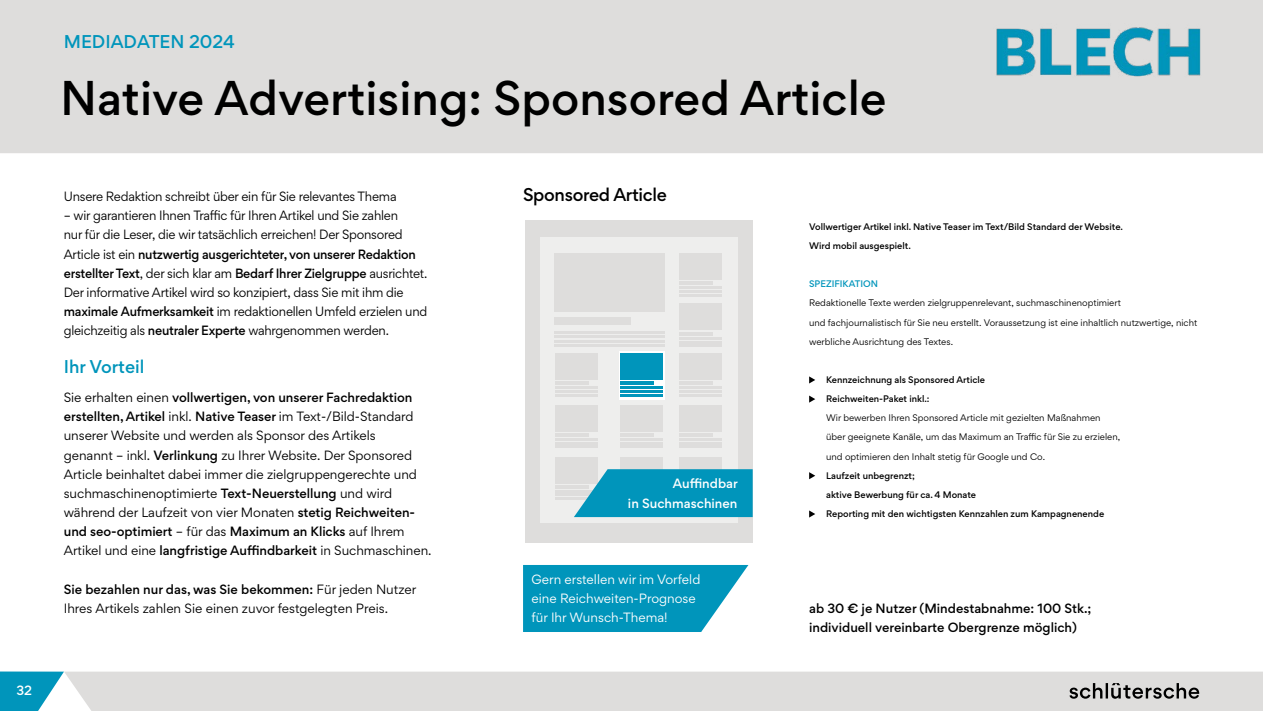
<style>
.page{position:relative;width:1263px;height:711px;background:#fff}
.page>*{position:absolute;margin:0;border:0;box-sizing:border-box;transform-origin:0 0}
.t1{font:500 43.5px "Gordita";color:#000}
.t2{font:500 16.5px "Gordita";color:#0095bb}
.t3{font:500 16.5px "Gordita";letter-spacing:-.02em;color:#000}
.t4{font:12px/19.2px "Gordita";letter-spacing:-.02em;color:#000}
.t5{font:12px/19.2px "Gordita";color:#000}
.t6{font:500 12px/19.2px "Gordita";color:#000}
.t7{font:12px/19.2px "Gordita";color:#fff}
.t8{font:500 12px/19.2px "Gordita";color:#fff;text-align:right}
.t9{font:8.55px "Gordita";color:#000}
.t10{font:500 8.55px "Gordita";color:#000}
.t11{font:500 8.55px "Gordita";color:#0095bb}
.s1{font-weight:500}
</style>
<div class="page">
<div style="left:0;top:0;width:1263px;height:153px;background:#dedddc"></div>
<div style="left:64px;top:671px;width:1199px;height:39px;background:#dedddc"></div>
<svg style="left:0;top:671px;width:64px;height:39px"></svg>
<svg style="left:1069px;top:682px;width:130px;height:16px;background:#989796"></svg>
<img style="left:992px;top:23px;width:213px;height:56px">
<svg style="left:809px;top:376px;width:6px;height:7px"></svg>
<svg style="left:809px;top:395px;width:6px;height:7px"></svg>
<svg style="left:809px;top:472px;width:6px;height:7px"></svg>
<svg style="left:809px;top:510px;width:6px;height:7px"></svg>
<svg style="left:523px;top:565px;width:225px;height:66px;background:#189fc1"></svg>
<div style="left:525px;top:220px;width:228px;height:322px;background:#dedddc"></div>
<div style="left:540px;top:237px;width:197px;height:285px;background:#eeeeed"></div>
<div style="left:554px;top:317px;width:76px;height:7px;background:#dedddc"></div>
<hr style="left:554px;top:344px;width:110px;height:2px;background:#dedddc">
<hr style="left:554px;top:340px;width:110px;height:2px;background:#dedddc">
<hr style="left:554px;top:335px;width:110px;height:2px;background:#dedddc">
<hr style="left:554px;top:331px;width:110px;height:2px;background:#dedddc">
<div style="left:554px;top:253px;width:110px;height:58px;background:#dedddc"></div>
<svg style="left:619px;top:352px;width:45px;height:48px"></svg>
<div style="left:620px;top:353px;width:43px;height:27px;background:#0095bb"></div>
<hr style="left:620px;top:381px;width:34px;height:4px;background:#0095bb">
<hr style="left:620px;top:386px;width:43px;height:2px;background:#0095bb">
<hr style="left:620px;top:390px;width:43px;height:2px;background:#0095bb">
<hr style="left:620px;top:394px;width:43px;height:2px;background:#0095bb">
<div style="left:679px;top:253px;width:43px;height:27px;background:#dedddc"></div>
<div style="left:679px;top:353px;width:43px;height:26px;background:#dedddc"></div>
<div style="left:679px;top:405px;width:43px;height:27px;background:#dedddc"></div>
<div style="left:620px;top:405px;width:43px;height:27px;background:#dedddc"></div>
<div style="left:555px;top:353px;width:43px;height:27px;background:#dedddc"></div>
<div style="left:555px;top:405px;width:43px;height:27px;background:#dedddc"></div>
<div style="left:555px;top:457px;width:43px;height:26px;background:#dedddc"></div>
<div style="left:620px;top:457px;width:43px;height:26px;background:#dedddc"></div>
<div style="left:679px;top:457px;width:43px;height:26px;background:#dedddc"></div>
<div style="left:679px;top:303px;width:43px;height:27px;background:#dedddc"></div>
<hr style="left:679px;top:281px;width:34px;height:4px;background:#dedddc">
<hr style="left:679px;top:381px;width:34px;height:4px;background:#dedddc">
<hr style="left:679px;top:433px;width:34px;height:3px;background:#dedddc">
<hr style="left:620px;top:433px;width:34px;height:3px;background:#dedddc">
<hr style="left:555px;top:381px;width:34px;height:4px;background:#dedddc">
<hr style="left:555px;top:433px;width:34px;height:3px;background:#dedddc">
<hr style="left:555px;top:485px;width:34px;height:3px;background:#dedddc">
<hr style="left:679px;top:332px;width:34px;height:3px;background:#dedddc">
<hr style="left:679px;top:286px;width:43px;height:2px;background:#dedddc">
<hr style="left:679px;top:386px;width:43px;height:2px;background:#dedddc">
<hr style="left:555px;top:386px;width:43px;height:2px;background:#dedddc">
<hr style="left:679px;top:337px;width:43px;height:2px;background:#dedddc">
<hr style="left:679px;top:290px;width:43px;height:2px;background:#dedddc">
<hr style="left:679px;top:390px;width:43px;height:2px;background:#dedddc">
<hr style="left:555px;top:390px;width:43px;height:2px;background:#dedddc">
<hr style="left:679px;top:341px;width:43px;height:2px;background:#dedddc">
<hr style="left:679px;top:294px;width:43px;height:2px;background:#dedddc">
<hr style="left:679px;top:394px;width:43px;height:2px;background:#dedddc">
<hr style="left:555px;top:394px;width:43px;height:2px;background:#dedddc">
<hr style="left:679px;top:344px;width:43px;height:2px;background:#dedddc">
<hr style="left:679px;top:438px;width:43px;height:2px;background:#dedddc">
<hr style="left:620px;top:438px;width:43px;height:2px;background:#dedddc">
<hr style="left:555px;top:438px;width:43px;height:2px;background:#dedddc">
<hr style="left:555px;top:490px;width:43px;height:2px;background:#dedddc">
<hr style="left:679px;top:446px;width:43px;height:2px;background:#dedddc">
<hr style="left:620px;top:446px;width:43px;height:2px;background:#dedddc">
<hr style="left:555px;top:446px;width:43px;height:2px;background:#dedddc">
<hr style="left:555px;top:497px;width:43px;height:2px;background:#dedddc">
<hr style="left:679px;top:442px;width:43px;height:2px;background:#dedddc">
<hr style="left:620px;top:442px;width:43px;height:2px;background:#dedddc">
<hr style="left:555px;top:442px;width:43px;height:2px;background:#dedddc">
<hr style="left:555px;top:493px;width:43px;height:2px;background:#dedddc">
<svg style="left:574px;top:469px;width:179px;height:48px;background:#169cbe"></svg>
<p class="t8" style="left:16px;top:680px;width:17px">32</p>
<h2 class="t2" style="left:64px;top:29px;width:173px">MEDIADATEN 2024</h2>
<h1 class="t1" style="left:60px;top:66px;width:828px">Native Advertising: Sponsored Article</h1>
<p class="t4" style="left:64px;top:186px;width:334px">Unsere Redaktion schreibt über ein für Sie relevantes Thema</p>
<p class="t4" style="left:64px;top:206px;width:365px">– wir garantieren Ihnen Traffic für Ihren Artikel und Sie zahlen<br>nur für die Leser, die wir tatsächlich erreichen! Der Sponsored Article ist ein <span class="s1">nutzwertig ausgerichteter, von unserer Redaktion erstellter Text</span>, der sich klar am <span class="s1">Bedarf Ihrer Zielgruppe</span> ausrichtet.<br>Der informative Artikel wird so konzipiert, dass Sie mit ihm die <span class="s1">maximale Aufmerksamkeit</span> im redaktionellen Umfeld erzielen und gleichzeitig als <span class="s1">neutraler Experte</span> wahrgenommen werden.</p>
<h2 class="t2" style="left:64px;top:354px;width:82px">Ihr Vorteil</h2>
<p class="t4" style="left:64px;top:387px;width:369px">Sie erhalten einen <span class="s1">vollwertigen, von unserer Fachredaktion erstellten, Artikel</span> inkl. <span class="s1">Native Teaser</span> im Text-/Bild-Standard unserer Website und werden als Sponsor des Artikels<br>genannt – inkl. <span class="s1">Verlinkung</span> zu Ihrer Website. Der Sponsored Article beinhaltet dabei immer die zielgruppengerechte und suchmaschinenoptimierte <span class="s1">Text-Neuerstellung</span> und wird während der Laufzeit von vier Monaten <span class="s1">stetig Reichweiten&shy;und seo-optimiert</span> – für das <span class="s1">Maximum an Klicks</span> auf Ihrem Artikel und eine <span class="s1">langfristige Auffindbarkeit</span> in Suchmaschinen.</p>
<p class="t5" style="left:64px;top:579px;width:354px"><span class="s1">Sie bezahlen nur das, was Sie bekommen:</span> Für jeden Nutzer<br>Ihres Artikels zahlen Sie einen zuvor festgelegten Preis.</p>
<h2 class="t3" style="left:523px;top:182px;width:145px">Sponsored Article</h2>
<p class="t8" style="left:628px;top:474px;width:111px">Auffindbar<br>in Suchmaschinen</p>
<p class="t7" style="left:531px;top:569px;width:170px">Gern erstellen wir im Vorfeld eine Reichweiten-Prognose für Ihr Wunsch-Thema!</p>
<p class="t10" style="left:809px;top:220px;width:315px">Vollwertiger Artikel inkl. Native Teaser im Text/Bild Standard der Website.</p>
<p class="t10" style="left:809px;top:239px;width:103px">Wird mobil ausgespielt.</p>
<p class="t11" style="left:809px;top:277px;width:70px">SPEZIFIKATION</p>
<p class="t9" style="left:809px;top:297px;width:313px">Redaktionelle Texte werden zielgruppenrelevant, suchmaschinenoptimiert</p>
<p class="t9" style="left:809px;top:316px;width:390px">und fachjournalistisch für Sie neu erstellt. Voraussetzung ist eine inhaltlich nutzwertige, nicht</p>
<p class="t9" style="left:809px;top:335px;width:145px">werbliche Ausrichtung des Textes.</p>
<p class="t10" style="left:826px;top:373px;width:160px">Kennzeichnung als Sponsored Article</p>
<p class="t10" style="left:826px;top:392px;width:105px">Reichweiten-Paket inkl.:</p>
<p class="t9" style="left:826px;top:411px;width:276px">Wir bewerben Ihren Sponsored Article mit gezielten Maßnahmen</p>
<p class="t9" style="left:826px;top:430px;width:295px">über geeignete Kanäle, um das Maximum an Traffic für Sie zu erzielen,</p>
<p class="t9" style="left:826px;top:450px;width:220px">und optimieren den Inhalt stetig für Google und Co.</p>
<p class="t10" style="left:826px;top:469px;width:90px">Laufzeit unbegrenzt;</p>
<p class="t10" style="left:826px;top:488px;width:152px">aktive Bewerbung für ca. 4 Monate</p>
<p class="t10" style="left:826px;top:507px;width:280px">Reporting mit den wichtigsten Kennzahlen zum Kampagnenende</p>
<p class="t6" style="left:809px;top:598px;width:284px">ab 30 € je Nutzer (Mindestabnahme: 100 Stk.; individuell vereinbarte Obergrenze möglich)</p>
</div>
